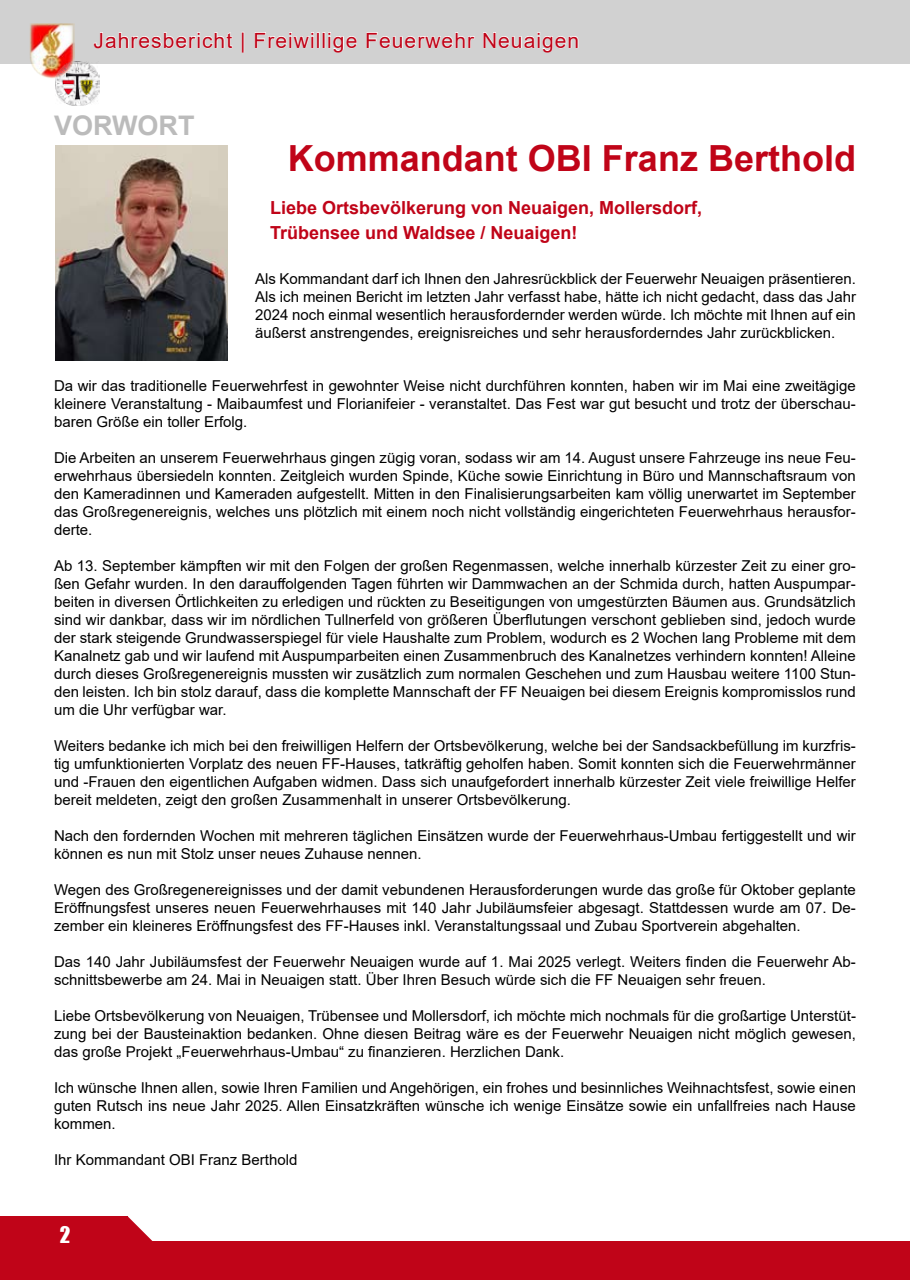
<style>
.page{position:relative;width:910px;height:1280px;background:#fff}
.page>*{position:absolute;margin:0;border:0;box-sizing:border-box;transform-origin:0 0}
.t1{font:700 36px "Arial";color:#c00418}
.t2{font:700 27px "Arial";color:#bbb}
.t3{font:21px "Arial";letter-spacing:.05em;color:#c00418}
.t4{font:21px "Impact";color:#fff}
.t5{font:700 18px/25.2px "Arial";color:#c00418}
.t6{font:15px/18px "Arial";color:#000;text-align:justify}
</style>
<div class="page">
<div style="left:0;top:0;width:910px;height:64px;background:#d1d1d1"></div>
<div style="left:0;top:1216px;width:128px;height:64px;background:#c00418"></div>
<img style="left:55px;top:146px;width:172px;height:215px">
<img style="left:30px;top:23px;width:44px;height:55px">
<img style="left:55px;top:62px;width:44px;height:43px">
<svg style="left:93px;top:32px;width:140px;height:17px"></svg>
<div style="left:242px;top:32px;width:2px;height:20px;border:1px solid #fff"></div>
<svg style="left:255px;top:32px;width:102px;height:21px"></svg>
<svg style="left:366px;top:32px;width:109px;height:17px"></svg>
<svg style="left:483px;top:32px;width:96px;height:21px"></svg>
<div style="left:128px;top:1242px;width:782px;height:38px;background:#c00418"></div>
<svg style="left:128px;top:1216px;width:38px;height:26px"></svg>
<h3 class="t3" style="left:94px;top:26px;width:487px">Jahresbericht | Freiwillige Feuerwehr Neuaigen</h3>
<h2 class="t2" style="left:54px;top:107px;width:142px">VORWORT</h2>
<h1 class="t1" style="left:288px;top:133px;width:570px">Kommandant OBI Franz Berthold</h1>
<p class="t5" style="left:270px;top:195px;width:434px">Liebe Ortsbevölkerung von Neuaigen, Mollersdorf,<br>Trübensee und Waldsee / Neuaigen!</p>
<p class="t6" style="left:255px;top:270px;width:602px">Als Kommandant darf ich Ihnen den Jahresrückblick der Feuerwehr Neuaigen präsentieren.<br>Als ich meinen Bericht im letzten Jahr verfasst habe, hätte ich nicht gedacht, dass das Jahr 2024 noch einmal wesentlich herausfordernder werden würde. Ich möchte mit Ihnen auf ein äußerst anstrengendes, ereignisreiches und sehr herausforderndes Jahr zurückblicken.</p>
<p class="t6" style="left:54px;top:376px;width:803px">Da wir das traditionelle Feuerwehrfest in gewohnter Weise nicht durchführen konnten, haben wir im Mai eine zweitägige kleinere Veranstaltung - Maibaumfest und Florianifeier - veranstaltet. Das Fest war gut besucht und trotz der überschau&shy;baren Größe ein toller Erfolg.</p>
<p class="t6" style="left:54px;top:448px;width:803px">Die Arbeiten an unserem Feuerwehrhaus gingen zügig voran, sodass wir am 14. August unsere Fahrzeuge ins neue Feu&shy;erwehrhaus übersiedeln konnten. Zeitgleich wurden Spinde, Küche sowie Einrichtung in Büro und Mannschaftsraum von den Kameradinnen und Kameraden aufgestellt. Mitten in den Finalisierungsarbeiten kam völlig unerwartet im September das Großregenereignis, welches uns plötzlich mit einem noch nicht vollständig eingerichteten Feuerwehrhaus herausfor&shy;derte.</p>
<p class="t6" style="left:54px;top:556px;width:803px">Ab 13. September kämpften wir mit den Folgen der großen Regenmassen, welche innerhalb kürzester Zeit zu einer gro&shy;ßen Gefahr wurden. In den darauffolgenden Tagen führten wir Dammwachen an der Schmida durch, hatten Auspumpar&shy;beiten in diversen Örtlichkeiten zu erledigen und rückten zu Beseitigungen von umgestürzten Bäumen aus. Grundsätzlich sind wir dankbar, dass wir im nördlichen Tullnerfeld von größeren Überflutungen verschont geblieben sind, jedoch wurde der stark steigende Grundwasserspiegel für viele Haushalte zum Problem, wodurch es 2 Wochen lang Probleme mit dem Kanalnetz gab und wir laufend mit Auspumparbeiten einen Zusammenbruch des Kanalnetzes verhindern konnten! Alleine durch dieses Großregenereignis mussten wir zusätzlich zum normalen Geschehen und zum Hausbau weitere 1100 Stun&shy;den leisten. Ich bin stolz darauf, dass die komplette Mannschaft der FF Neuaigen bei diesem Ereignis kompromisslos rund um die Uhr verfügbar war.</p>
<p class="t6" style="left:54px;top:736px;width:803px">Weiters bedanke ich mich bei den freiwilligen Helfern der Ortsbevölkerung, welche bei der Sandsackbefüllung im kurzfris&shy;tig umfunktionierten Vorplatz des neuen FF-Hauses, tatkräftig geholfen haben. Somit konnten sich die Feuerwehrmänner und -Frauen den eigentlichen Aufgaben widmen. Dass sich unaufgefordert innerhalb kürzester Zeit viele freiwillige Helfer bereit meldeten, zeigt den großen Zusammenhalt in unserer Ortsbevölkerung.</p>
<p class="t6" style="left:54px;top:826px;width:803px">Nach den fordernden Wochen mit mehreren täglichen Einsätzen wurde der Feuerwehrhaus-Umbau fertiggestellt und wir können es nun mit Stolz unser neues Zuhause nennen.</p>
<p class="t6" style="left:54px;top:880px;width:803px">Wegen des Großregenereignisses und der damit vebundenen Herausforderungen wurde das große für Oktober geplante Eröffnungsfest unseres neuen Feuerwehrhauses mit 140 Jahr Jubiläumsfeier abgesagt. Stattdessen wurde am 07. De&shy;zember ein kleineres Eröffnungsfest des FF-Hauses inkl. Veranstaltungssaal und Zubau Sportverein abgehalten.</p>
<p class="t6" style="left:54px;top:952px;width:803px">Das 140 Jahr Jubiläumsfest der Feuerwehr Neuaigen wurde auf 1. Mai 2025 verlegt. Weiters finden die Feuerwehr Ab&shy;schnittsbewerbe am 24. Mai in Neuaigen statt. Über Ihren Besuch würde sich die FF Neuaigen sehr freuen.</p>
<p class="t6" style="left:54px;top:1006px;width:803px">Liebe Ortsbevölkerung von Neuaigen, Trübensee und Mollersdorf, ich möchte mich nochmals für die großartige Unterstüt&shy;zung bei der Bausteinaktion bedanken. Ohne diesen Beitrag wäre es der Feuerwehr Neuaigen nicht möglich gewesen, das große Projekt „Feuerwehrhaus-Umbau“ zu finanzieren. Herzlichen Dank.</p>
<p class="t6" style="left:54px;top:1078px;width:803px">Ich wünsche Ihnen allen, sowie Ihren Familien und Angehörigen, ein frohes und besinnliches Weihnachtsfest, sowie einen guten Rutsch ins neue Jahr 2025. Allen Einsatzkräften wünsche ich wenige Einsätze sowie ein unfallfreies nach Hause kommen.</p>
<p class="t6" style="left:54px;top:1150px;width:245px">Ihr Kommandant OBI Franz Berthold</p>
<h3 class="t4" style="left:60px;top:1218px;width:12px">2</h3>
</div>
